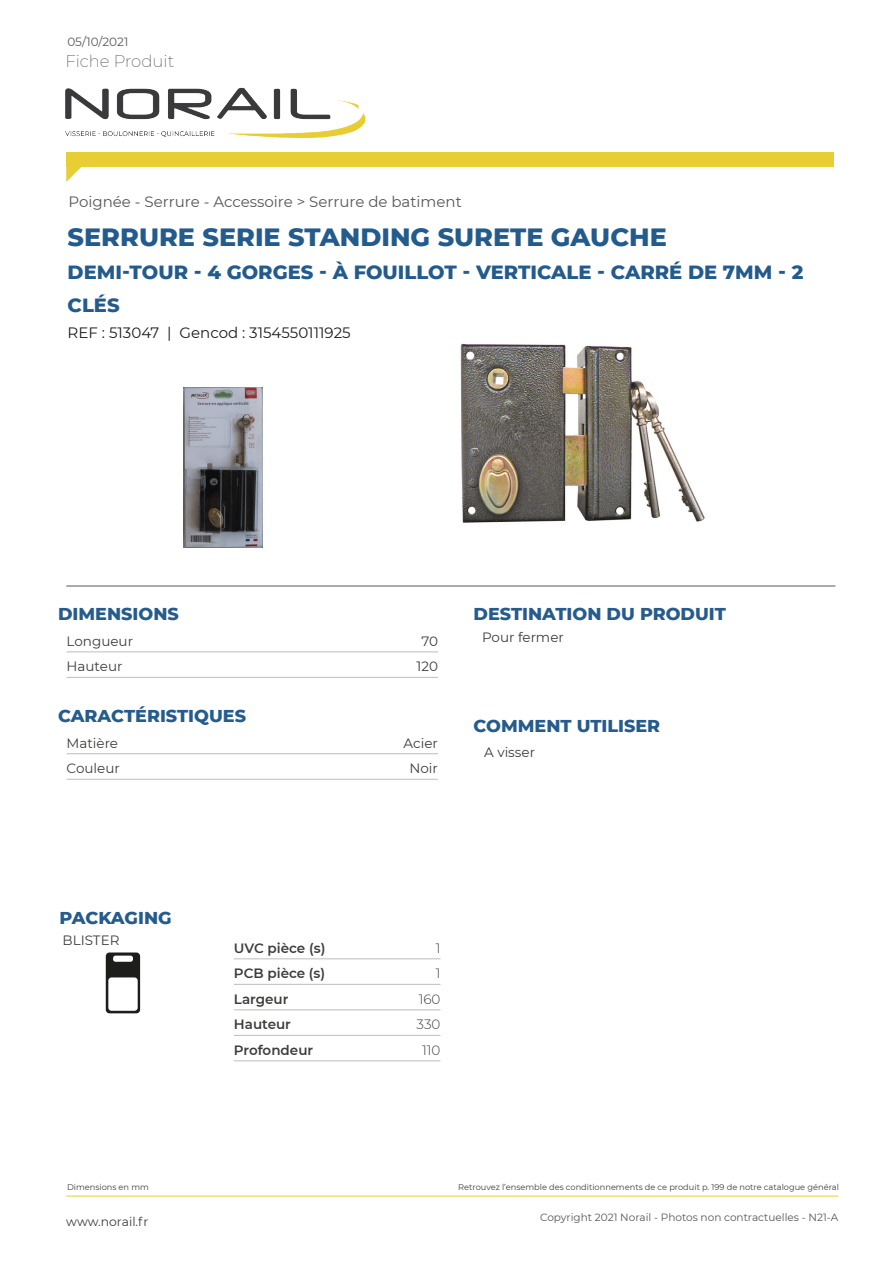
<style>
.page{position:relative;width:893px;height:1263px;background:#fff}
.page>*{position:absolute;margin:0;border:0;box-sizing:border-box;transform-origin:0 0}
.t1{font:800 25.5px "Montserrat";color:#235b8d}
.t2{font:800 19.5px/33px "Montserrat";color:#235b8d}
.t3{font:800 17.55px "Montserrat";color:#265b8d}
.t4{font:200 16.5px "Montserrat";color:#575756}
.t5{font:15px "Montserrat";color:#575756}
.t6{font:15px "Montserrat";color:#1d1d1b}
.t7{font:13.5px "Montserrat";color:#3d3d3c}
.t8{font:600 13.5px "Montserrat";color:#3d3d3c}
.t9{font:300 13.5px "Montserrat";color:#3d3d3c}
.t10{font:12.3px "Montserrat";color:#3d3d3c}
.t11{font:12px "Montserrat";color:#575756}
.t12{font:10.5px "Montserrat";color:#575756}
.t13{font:8.25px "Montserrat";color:#3d3d3c}
</style>
<div class="page">
<div style="left:66px;top:152px;width:767px;height:15px;background:#e7ce35"></div>
<svg style="left:66px;top:167px;width:15px;height:15px"></svg>
<img style="left:65px;top:87px;width:301px;height:51px">
<hr style="left:66px;top:586px;width:769px;height:1px;background:#575756">
<hr style="left:66px;top:1196px;width:772px;height:1px;background:#e7ce35">
<hr style="left:67px;top:651px;width:371px;height:1px;background:#bdbdbc">
<hr style="left:67px;top:677px;width:371px;height:1px;background:#bdbdbc">
<hr style="left:67px;top:753px;width:371px;height:1px;background:#bdbdbc">
<hr style="left:67px;top:779px;width:371px;height:1px;background:#bdbdbc">
<hr style="left:234px;top:958px;width:206px;height:1px;background:#bdbdbc">
<hr style="left:234px;top:984px;width:206px;height:1px;background:#bdbdbc">
<hr style="left:234px;top:1009px;width:206px;height:1px;background:#bdbdbc">
<hr style="left:234px;top:1035px;width:206px;height:1px;background:#bdbdbc">
<hr style="left:234px;top:1060px;width:206px;height:1px;background:#bdbdbc">
<svg style="left:106px;top:952px;width:34px;height:61px"></svg>
<img style="left:460px;top:344px;width:245px;height:179px">
<img style="left:184px;top:387px;width:78px;height:160px">
<h3 class="t11" style="left:67px;top:33px;width:63px">05/10/2021</h3>
<h3 class="t4" style="left:65px;top:50px;width:110px">Fiche Produit</h3>
<p class="t5" style="left:68px;top:192px;width:395px">Poignée - Serrure - Accessoire &gt; Serrure de batiment</p>
<p class="t1" style="left:68px;top:219px;width:601px">SERRURE SERIE STANDING SURETE GAUCHE</p>
<p class="t2" style="left:68px;top:255px;width:737px">DEMI-TOUR - 4 GORGES - À FOUILLOT - VERTICALE - CARRÉ DE 7MM - 2<br>CLÉS</p>
<p class="t6" style="left:68px;top:322px;width:285px">REF : 513047 | Gencod : 3154550111925</p>
<p class="t3" style="left:58px;top:601px;width:122px">DIMENSIONS</p>
<p class="t7" style="left:67px;top:632px;width:68px">Longueur</p>
<p class="t7" style="left:421px;top:632px;width:18px">70</p>
<p class="t7" style="left:67px;top:657px;width:57px">Hauteur</p>
<p class="t7" style="left:417px;top:657px;width:23px">120</p>
<p class="t3" style="left:58px;top:703px;width:189px">CARACTÉRISTIQUES</p>
<p class="t7" style="left:67px;top:734px;width:53px">Matière</p>
<p class="t7" style="left:404px;top:734px;width:36px">Acier</p>
<p class="t7" style="left:67px;top:759px;width:55px">Couleur</p>
<p class="t7" style="left:410px;top:759px;width:30px">Noir</p>
<p class="t3" style="left:474px;top:601px;width:254px">DESTINATION DU PRODUIT</p>
<p class="t7" style="left:482px;top:628px;width:83px">Pour fermer</p>
<p class="t3" style="left:474px;top:712px;width:188px">COMMENT UTILISER</p>
<p class="t7" style="left:484px;top:743px;width:52px">A visser</p>
<p class="t3" style="left:60px;top:904px;width:114px">PACKAGING</p>
<p class="t7" style="left:63px;top:930px;width:58px">BLISTER</p>
<p class="t8" style="left:234px;top:938px;width:93px">UVC pièce (s)</p>
<p class="t9" style="left:436px;top:939px;width:6px">1</p>
<p class="t8" style="left:234px;top:964px;width:93px">PCB pièce (s)</p>
<p class="t9" style="left:436px;top:964px;width:6px">1</p>
<p class="t8" style="left:234px;top:989px;width:56px">Largeur</p>
<p class="t9" style="left:419px;top:990px;width:23px">160</p>
<p class="t8" style="left:234px;top:1015px;width:59px">Hauteur</p>
<p class="t9" style="left:417px;top:1015px;width:25px">330</p>
<p class="t8" style="left:234px;top:1040px;width:81px">Profondeur</p>
<p class="t9" style="left:422px;top:1041px;width:20px">110</p>
<p class="t13" style="left:67px;top:1182px;width:83px">Dimensions en mm</p>
<p class="t13" style="left:458px;top:1182px;width:382px">Retrouvez l’ensemble des conditionnements de ce produit p. 199 de notre catalogue général</p>
<h3 class="t10" style="left:66px;top:1213px;width:84px">www.norail.fr</h3>
<p class="t12" style="left:540px;top:1209px;width:300px">Copyright 2021 Norail - Photos non contractuelles - N21-A</p>
</div>
